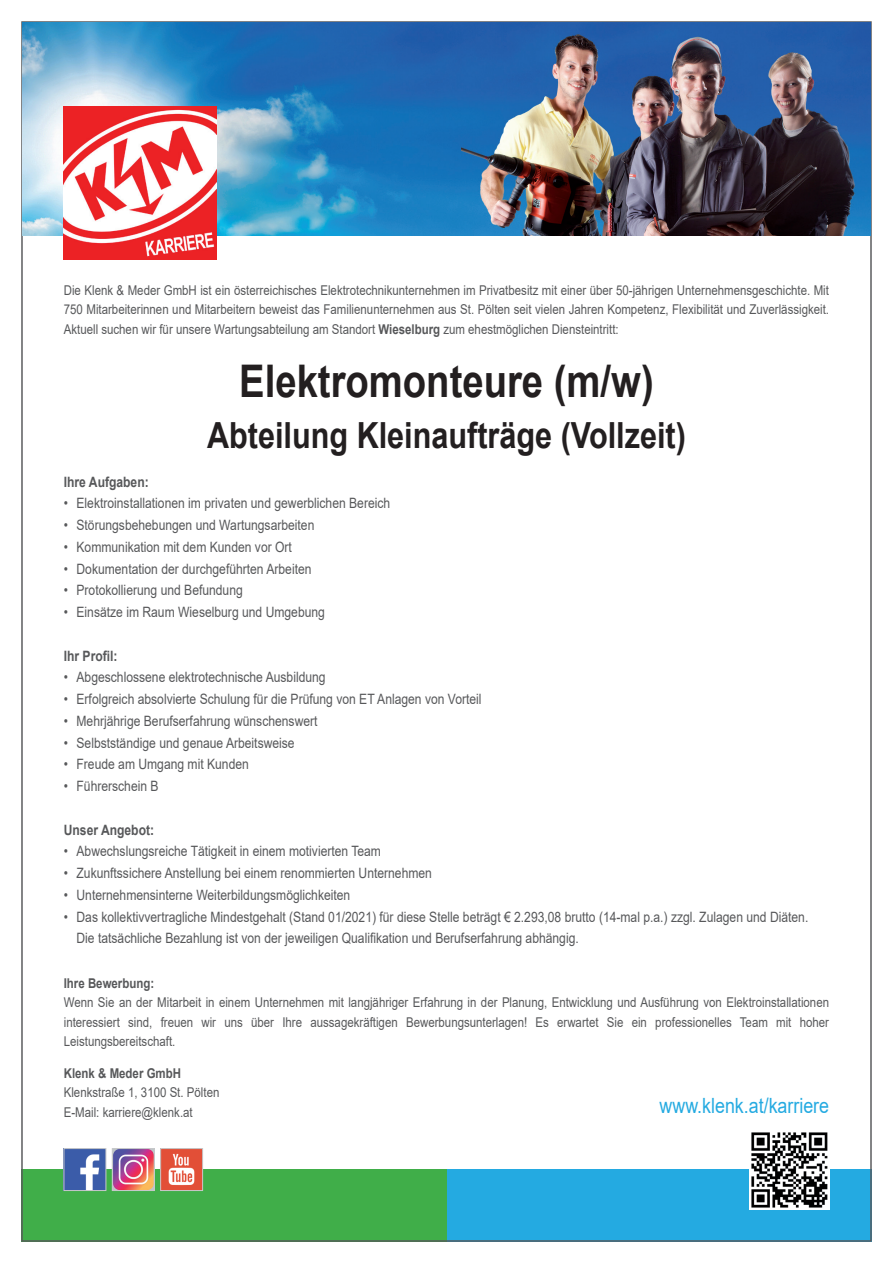
<style>
.page{position:relative;width:893px;height:1263px;background:#fff}
.page>*{position:absolute;margin:0;border:0;box-sizing:border-box;transform-origin:0 0}
.t1{font:700 45px "Arial";color:#231f20;scale:.85 1}
.t2{font:700 36px "Arial";color:#231f20;scale:.85 1}
.t3{font:21px "Arial";color:#24aae1;scale:.85 1}
.t4{font:14.25px/21.8px "Arial";color:#57585a;scale:.85 1}
.t5{font:700 14.25px "Arial";color:#57585a;scale:.85 1}
.t6{font:13.5px/19.5px "Arial";color:#57585a;scale:.85 1}
.t7{font:700 13.5px "Arial";color:#57585a;scale:.85 1}
.s1{font-weight:700}
</style>
<div class="page">
<div style="left:446px;top:1169px;width:426px;height:73px;background:#24aae1"></div>
<div style="left:21px;top:1169px;width:425px;height:73px;background:#40ae49"></div>
<img style="left:750px;top:1132px;width:79px;height:78px">
<img style="left:162px;top:1150px;width:39px;height:39px">
<div style="left:160px;top:1148px;width:43px;height:43px;border:1px solid #c7c8ca"></div>
<img style="left:66px;top:1150px;width:38px;height:39px">
<div style="left:64px;top:1148px;width:42px;height:43px;border:1px solid #c7c8ca"></div>
<img style="left:114px;top:1150px;width:38px;height:39px">
<div style="left:112px;top:1148px;width:42px;height:43px;border:1px solid #c7c8ca"></div>
<img style="left:23px;top:23px;width:847px;height:212px">
<img style="left:64px;top:106px;width:153px;height:153px">
<p class="t6" style="left:64px;top:280px;width:902px">Die Klenk &amp; Meder GmbH ist ein österreichisches Elektrotechnikunternehmen im Privatbesitz mit einer über 50-jährigen Unternehmensgeschichte. Mit<br>750 Mitarbeiterinnen und Mitarbeitern beweist das Familienunternehmen aus St. Pölten seit vielen Jahren Kompetenz, Flexibilität und Zuverlässigkeit.</p>
<p class="t6" style="left:64px;top:319px;width:654px">Aktuell suchen wir für unsere Wartungsabteilung am Standort <span class="s1">Wieselburg</span> zum ehestmöglichen Diensteintritt:</p>
<h1 class="t1" style="left:239px;top:350px;width:489px">Elektromonteure (m/w)</h1>
<h2 class="t2" style="left:207px;top:410px;width:565px">Abteilung Kleinaufträge (Vollzeit)</h2>
<p class="t5" style="left:64px;top:472px;width:102px">Ihre Aufgaben:</p>
<p class="t4" style="left:64px;top:492px;width:386px">• Elektroinstallationen im privaten und gewerblichen Bereich</p>
<p class="t4" style="left:64px;top:514px;width:296px">• Störungsbehebungen und Wartungsarbeiten</p>
<p class="t4" style="left:64px;top:536px;width:270px">• Kommunikation mit dem Kunden vor Ort</p>
<p class="t4" style="left:64px;top:558px;width:293px">• Dokumentation der durchgeführten Arbeiten</p>
<p class="t4" style="left:64px;top:579px;width:212px">• Protokollierung und Befundung</p>
<p class="t4" style="left:64px;top:601px;width:309px">• Einsätze im Raum Wieselburg und Umgebung</p>
<p class="t5" style="left:64px;top:646px;width:65px">Ihr Profil:</p>
<p class="t4" style="left:64px;top:666px;width:310px">• Abgeschlossene elektrotechnische Ausbildung</p>
<p class="t4" style="left:64px;top:688px;width:493px">• Erfolgreich absolvierte Schulung für die Prüfung von ET Anlagen von Vorteil</p>
<p class="t4" style="left:64px;top:710px;width:300px">• Mehrjährige Berufserfahrung wünschenswert</p>
<p class="t4" style="left:64px;top:732px;width:273px">• Selbstständige und genaue Arbeitsweise</p>
<p class="t4" style="left:64px;top:753px;width:219px">• Freude am Umgang mit Kunden</p>
<p class="t4" style="left:64px;top:775px;width:113px">• Führerschein B</p>
<p class="t5" style="left:64px;top:820px;width:108px">Unser Angebot:</p>
<p class="t4" style="left:64px;top:840px;width:375px">• Abwechslungsreiche Tätigkeit in einem motivierten Team</p>
<p class="t4" style="left:64px;top:862px;width:435px">• Zukunftssichere Anstellung bei einem renommierten Unternehmen</p>
<p class="t4" style="left:64px;top:884px;width:339px">• Unternehmensinterne Weiterbildungsmöglichkeiten</p>
<p class="t4" style="left:77px;top:906px;width:862px;text-indent:-13px">• Das kollektivvertragliche Mindestgehalt (Stand 01/2021) für diese Stelle beträgt € 2.293,08 brutto (14-mal p.a.) zzgl. Zulagen und Diäten.<br>Die tatsächliche Bezahlung ist von der jeweiligen Qualifikation und Berufserfahrung abhängig.</p>
<p class="t7" style="left:64px;top:974px;width:108px">Ihre Bewerbung:</p>
<p class="t6" style="left:64px;top:993px;width:902px;text-align:justify">Wenn Sie an der Mitarbeit in einem Unternehmen mit langjähriger Erfahrung in der Planung, Entwicklung und Ausführung von Elektroinstallationen interessiert sind, freuen wir uns über Ihre aussagekräftigen Bewerbungsunterlagen! Es erwartet Sie ein professionelles Team mit hoher Leistungsbereitschaft.</p>
<p class="t7" style="left:64px;top:1063px;width:140px">Klenk &amp; Meder GmbH</p>
<p class="t6" style="left:64px;top:1083px;width:185px">Klenkstraße 1, 3100 St. Pölten<br>E-Mail: karriere@klenk.at</p>
<h3 class="t3" style="left:660px;top:1091px;width:201px">www.klenk.at/karriere</h3>
</div>
